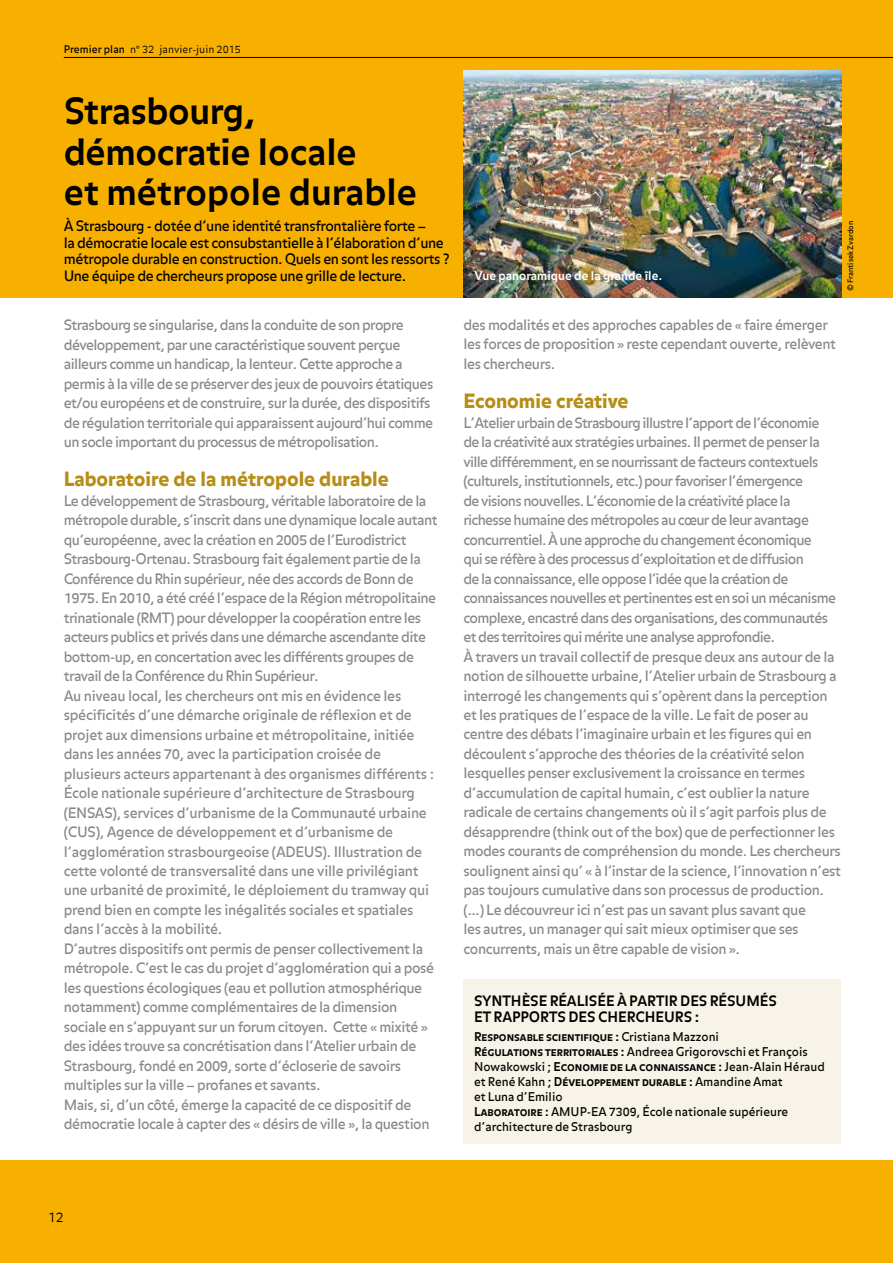
<style>
.page{position:relative;width:893px;height:1263px;background:#fff}
.page>*{position:absolute;margin:0;border:0;box-sizing:border-box;transform-origin:0 0}
.t1{font:700 36px/40.5px "Balance";letter-spacing:-.005em;color:#000}
.t2{font:900 19.5px "Balance";color:#b68d16}
.t3{font:14.25px/19.5px "Balance";letter-spacing:-.03em;color:#87888a}
.t4{font:14.25px/16.5px "Balance";letter-spacing:-.03em;color:#000}
.t5{font:700 14.25px/16.5px "Balance";color:#000}
.t6{font:300 13.5px "Balance";color:#000}
.t7{font:12px/15px "Balance";color:#000}
.t8{font:12px "Balance Bold Caps";color:#000}
.t9{font:700 12px "Balance";color:#fff}
.t10{font:300 10.5px "Balance";color:#000}
.t11{font:7.5px "Balance";color:#000}
.s1{font-weight:400}
.s2{font-family:"Balance"}
.s3{font-family:"Balance Bold Caps"}
</style>
<div class="page">
<div style="left:0;top:0;width:893px;height:298px;background:#f8b000"></div>
<div style="left:0;top:1161px;width:893px;height:102px;background:#f8b000"></div>
<hr style="left:64px;top:57px;width:829px;height:1px;background:#000">
<div style="left:463px;top:979px;width:378px;height:165px;background:#f8f3e8"></div>
<img style="left:463px;top:70px;width:379px;height:228px">
<p class="t10" style="left:64px;top:43px;width:179px"><span class="s1">Premier plan</span> n° 32 janvier-juin 2015</p>
<h1 class="t1" style="left:64px;top:93px;width:355px">Strasbourg, démocratie locale<br>et métropole durable</h1>
<p class="t4" style="left:64px;top:219px;width:387px">À Strasbourg - dotée d’une identité transfrontalière forte –<br>la démocratie locale est consubstantielle à l’élaboration d’une métropole durable en construction. Quels en sont les ressorts ?<br>Une équipe de chercheurs propose une grille de lecture.</p>
<p class="t3" style="left:64px;top:316px;width:371px">Strasbourg se singularise, dans la conduite de son propre développement, par une caractéristique souvent perçue ailleurs comme un handicap, la lenteur. Cette approche a permis à la ville de se préserver des jeux de pouvoirs étatiques et/ou européens et de construire, sur la durée, des dispositifs de régulation territoriale qui apparaissent aujourd’hui comme un socle important du processus de métropolisation.</p>
<h2 class="t2" style="left:64px;top:468px;width:327px">Laboratoire de la métropole durable</h2>
<p class="t3" style="left:64px;top:491px;width:375px">Le développement de Strasbourg, véritable laboratoire de la métropole durable, s’inscrit dans une dynamique locale autant qu’européenne, avec la création en 2005 de l’Eurodistrict Strasbourg-Ortenau. Strasbourg fait également partie de la Conférence du Rhin supérieur, née des accords de Bonn de 1975. En 2010, a été créé l’espace de la Région métropolitaine trinationale (RMT) pour développer la coopération entre les acteurs publics et privés dans une démarche ascendante dite bottom-up, en concertation avec les différents groupes de travail de la Conférence du Rhin Supérieur.<br>Au niveau local, les chercheurs ont mis en évidence les spécificités d’une démarche originale de réflexion et de projet aux dimensions urbaine et métropolitaine, initiée dans les années 70, avec la participation croisée de plusieurs acteurs appartenant à des organismes différents :<br>École nationale supérieure d’architecture de Strasbourg (ENSAS), services d’urbanisme de la Communauté urbaine (CUS), Agence de développement et d’urbanisme de l’agglomération strasbourgeoise (ADEUS). Illustration de cette volonté de transversalité dans une ville privilégiant une urbanité de proximité, le déploiement du tramway qui prend bien en compte les inégalités sociales et spatiales dans l’accès à la mobilité.<br>D’autres dispositifs ont permis de penser collectivement la métropole. C’est le cas du projet d’agglomération qui a posé les questions écologiques (eau et pollution atmosphérique notamment) comme complémentaires de la dimension sociale en s’appuyant sur un forum citoyen. Cette « mixité » des idées trouve sa concrétisation dans l’Atelier urbain de Strasbourg, fondé en 2009, sorte d’écloserie de savoirs multiples sur la ville – profanes et savants.<br>Mais, si, d’un côté, émerge la capacité de ce dispositif de démocratie locale à capter des « désirs de ville », la question</p>
<p class="t9" style="left:474px;top:269px;width:189px">Vue panoramique de la grande île.</p>
<p class="t11" style="left:846px;top:291px;width:72px;rotate:-90deg">© Frantisek Zvardon</p>
<p class="t3" style="left:463px;top:316px;width:374px">des modalités et des approches capables de « faire émerger les forces de proposition » reste cependant ouverte, relèvent les chercheurs.</p>
<h2 class="t2" style="left:463px;top:390px;width:167px">Economie créative</h2>
<p class="t3" style="left:463px;top:413px;width:379px">L’Atelier urbain de Strasbourg illustre l’apport de l’économie<br>de la créativité aux stratégies urbaines. Il permet de penser la ville différemment, en se nourrissant de facteurs contextuels (culturels, institutionnels, etc.) pour favoriser l’émergence<br>de visions nouvelles. L’économie de la créativité place la richesse humaine des métropoles au cœur de leur avantage concurrentiel. À une approche du changement économique<br>qui se réfère à des processus d’exploitation et de diffusion<br>de la connaissance, elle oppose l’idée que la création de connaissances nouvelles et pertinentes est en soi un mécanisme complexe, encastré dans des organisations, des communautés et des territoires qui mérite une analyse approfondie.<br>À travers un travail collectif de presque deux ans autour de la notion de silhouette urbaine, l’Atelier urbain de Strasbourg a interrogé les changements qui s’opèrent dans la perception et les pratiques de l’espace de la ville. Le fait de poser au centre des débats l’imaginaire urbain et les figures qui en découlent s’approche des théories de la créativité selon lesquelles penser exclusivement la croissance en termes d’accumulation de capital humain, c’est oublier la nature radicale de certains changements où il s’agit parfois plus de désapprendre (think out of the box) que de perfectionner les modes courants de compréhension du monde. Les chercheurs soulignent ainsi qu’ « à l’instar de la science, l’innovation n’est pas toujours cumulative dans son processus de production. (…) Le découvreur ici n’est pas un savant plus savant que<br>les autres, un manager qui sait mieux optimiser que ses concurrents, mais un être capable de vision ».</p>
<p class="t5" style="left:474px;top:993px;width:304px">SYNTHÈSE RÉALISÉE À PARTIR DES RÉSUMÉS<br>ET RAPPORTS DES CHERCHEURS :</p>
<p class="t8" style="left:474px;top:1030px;width:246px">Responsable scientifique : <span class="s2">Cristiana Mazzoni</span></p>
<p class="t7" style="left:474px;top:1045px;width:352px"><span class="s3">Régulations territoriales :</span> Andreea Grigorovschi et François Nowakowski ; <span class="s3">Economie de la connaissance :</span> Jean-Alain Héraud et René Kahn ; <span class="s3">Développement durable :</span> Amandine Amat<br>et Luna d’Emilio<br><span class="s3">Laboratoire :</span> AMUP-EA 7309, École nationale supérieure d’architecture de Strasbourg</p>
<p class="t6" style="left:48px;top:1209px;width:17px">12</p>
</div>
